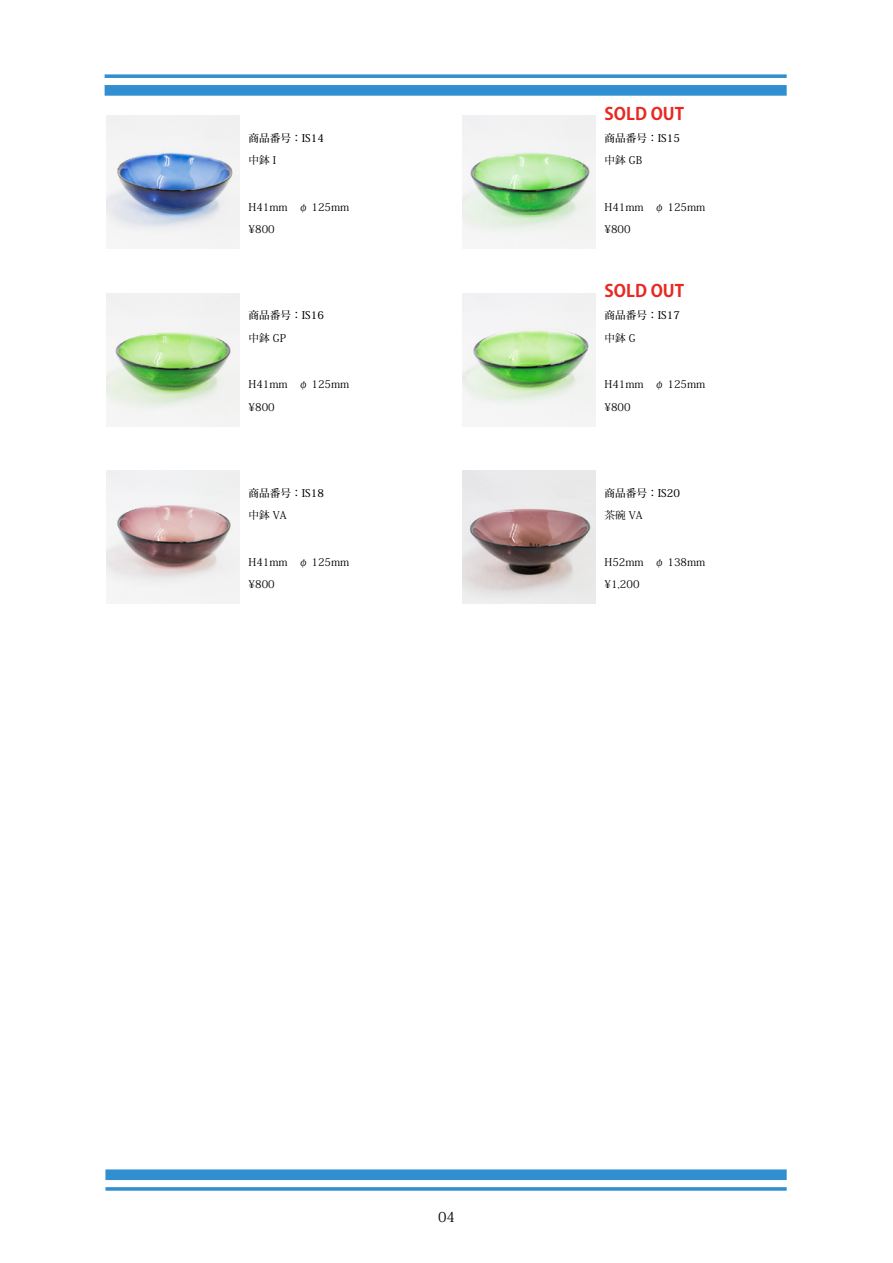
<style>
.page{position:relative;width:893px;height:1263px;background:#fff}
.page>*{position:absolute;margin:0;border:0;box-sizing:border-box;transform-origin:0 0}
.t1{font:700 16.95px "Koz Go Pr 6 N";color:#e72922}
.t2{font:13.8px "Koz Min Pr 6 N";color:#000}
.t3{font:10.65px/22.4px "Koz Min Pr 6 N";color:#000}
.t4{font:500 10.65px "Koz Min Pr 6 N";color:#000}
</style>
<div class="page">
<svg style="left:105px;top:74px;width:682px;height:4px;background:#489bd4"></svg>
<div style="left:105px;top:85px;width:682px;height:11px;background:#328fcf"></div>
<svg style="left:105px;top:1187px;width:682px;height:4px;background:#489bd4"></svg>
<div style="left:105px;top:1169px;width:682px;height:11px;background:#328fcf"></div>
<img style="left:106px;top:116px;width:133px;height:133px">
<img style="left:462px;top:116px;width:133px;height:133px">
<img style="left:106px;top:293px;width:133px;height:133px">
<img style="left:462px;top:293px;width:133px;height:133px">
<img style="left:106px;top:471px;width:133px;height:133px">
<img style="left:462px;top:471px;width:133px;height:133px">
<p class="t4" style="left:249px;top:132px;width:77px">商品番号：IS14</p>
<p class="t3" style="left:249px;top:149px;width:29px">中鉢 I</p>
<p class="t3" style="left:249px;top:196px;width:102px">H41mm　φ 125mm ¥800</p>
<p class="t4" style="left:249px;top:309px;width:77px">商品番号：IS16</p>
<p class="t3" style="left:249px;top:327px;width:39px">中鉢 GP</p>
<p class="t3" style="left:249px;top:373px;width:102px">H41mm　φ 125mm ¥800</p>
<p class="t4" style="left:249px;top:487px;width:77px">商品番号：IS18</p>
<p class="t3" style="left:249px;top:504px;width:39px">中鉢 VA</p>
<p class="t3" style="left:249px;top:551px;width:102px">H41mm　φ 125mm ¥800</p>
<h1 class="t1" style="left:605px;top:104px;width:81px">SOLD OUT</h1>
<p class="t4" style="left:605px;top:132px;width:77px">商品番号：IS15</p>
<p class="t3" style="left:605px;top:149px;width:39px">中鉢 GB</p>
<p class="t3" style="left:605px;top:196px;width:102px">H41mm　φ 125mm ¥800</p>
<h1 class="t1" style="left:605px;top:281px;width:81px">SOLD OUT</h1>
<p class="t4" style="left:605px;top:309px;width:77px">商品番号：IS17</p>
<p class="t3" style="left:605px;top:327px;width:33px">中鉢 G</p>
<p class="t3" style="left:605px;top:373px;width:102px">H41mm　φ 125mm ¥800</p>
<p class="t4" style="left:605px;top:487px;width:77px">商品番号：IS20</p>
<p class="t3" style="left:605px;top:504px;width:39px">茶碗 VA</p>
<p class="t3" style="left:605px;top:551px;width:102px">H52mm　φ 138mm ¥1,200</p>
<p class="t2" style="left:438px;top:1209px;width:18px">04</p>
</div>
